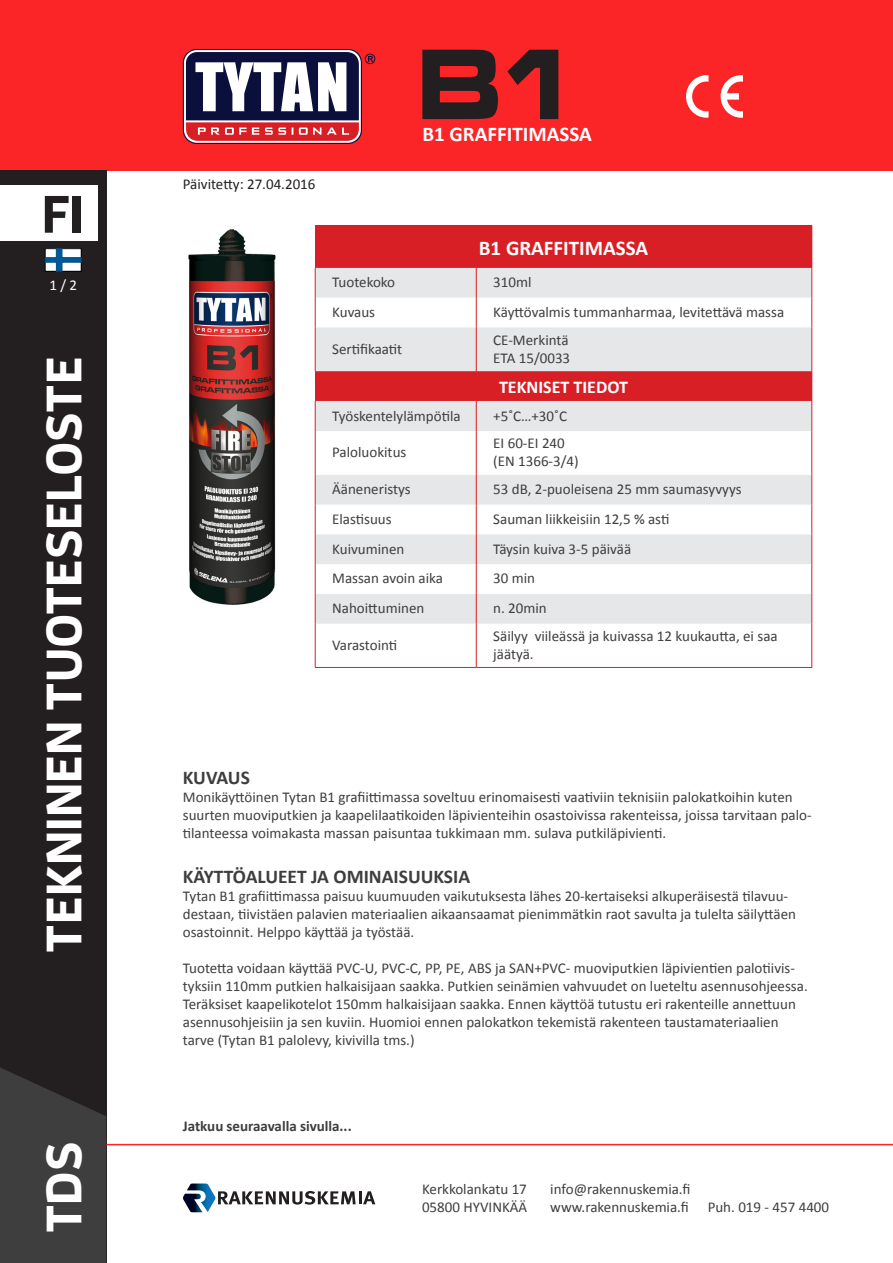
<style>
.page{position:relative;width:893px;height:1263px;background:#fff}
.page>*{position:absolute;margin:0;border:0;box-sizing:border-box;transform-origin:0 0}
.t1{font:700 52.5px "Enzo OT";color:#231f20}
.t2{font:700 49.5px "Enzo OT";color:#fff}
.t3{font:700 21px "Calibri";color:#fff}
.technical_data_parag{font:700 19.5px "Calibri";color:#3e3e3f}
.t4{font:700 18px "Calibri";color:#fff}
.technical_data_parag-2{font:15px/18px "Calibri";color:#3e3e3f}
.technical_data_parag-3{font:700 15px "Calibri";color:#3e3e3f}
.technical_data_parag-4{font:15px "Calibri";color:#231f20}
.technical_data_parag-5{font:15px "Calibri";color:#fff}
</style>
<div class="page">
<div style="left:0;top:0;width:893px;height:170px;background:#fb2426"></div>
<div style="left:0;top:170px;width:106px;height:1093px;background:#231f20"></div>
<svg style="left:0;top:1067px;width:106px;height:196px;background:#3a3a3b"></svg>
<hr style="left:106px;top:1144px;width:787px;height:1px;background:#fb2426">
<div style="left:0;top:186px;width:98px;height:55px;background:#fff"></div>
<svg style="left:183px;top:1183px;width:192px;height:29px"></svg>
<svg style="left:183px;top:49px;width:179px;height:95px"></svg>
<div style="left:184px;top:50px;width:177px;height:93px;background:#fff;border-radius:13px"></div>
<svg style="left:365px;top:54px;width:10px;height:10px"></svg>
<svg style="left:186px;top:52px;width:173px;height:89px"></svg>
<svg style="left:45px;top:248px;width:36px;height:23px"></svg>
<svg style="left:422px;top:50px;width:76px;height:69px"></svg>
<svg style="left:507px;top:50px;width:51px;height:69px"></svg>
<img style="left:188px;top:229px;width:88px;height:376px">
<div style="left:315px;top:371px;width:497px;height:30px;background:#d91f26"></div>
<svg style="left:316px;top:401px;width:495px;height:223px;fill:#e6e7e9"></svg>
<hr style="left:315px;top:401px;width:1px;height:30px;background:#d91f26">
<hr style="left:315px;top:431px;width:1px;height:44px;background:#d91f26">
<hr style="left:476px;top:431px;width:1px;height:44px;background:#d91f26">
<hr style="left:811px;top:431px;width:1px;height:44px;background:#d91f26">
<hr style="left:476px;top:401px;width:1px;height:30px;background:#d91f26">
<hr style="left:811px;top:401px;width:1px;height:30px;background:#d91f26">
<hr style="left:315px;top:475px;width:1px;height:30px;background:#d91f26">
<hr style="left:476px;top:475px;width:1px;height:30px;background:#d91f26">
<hr style="left:811px;top:475px;width:1px;height:30px;background:#d91f26">
<svg style="left:315px;top:505px;width:1px;height:29px"></svg>
<svg style="left:476px;top:505px;width:1px;height:29px"></svg>
<svg style="left:811px;top:505px;width:1px;height:29px"></svg>
<hr style="left:315px;top:534px;width:1px;height:30px;background:#d91f26">
<hr style="left:476px;top:534px;width:1px;height:30px;background:#d91f26">
<hr style="left:811px;top:534px;width:1px;height:30px;background:#d91f26">
<hr style="left:315px;top:564px;width:1px;height:30px;background:#d91f26">
<hr style="left:476px;top:564px;width:1px;height:30px;background:#d91f26">
<hr style="left:811px;top:564px;width:1px;height:30px;background:#d91f26">
<hr style="left:315px;top:594px;width:1px;height:30px;background:#d91f26">
<hr style="left:476px;top:594px;width:1px;height:30px;background:#d91f26">
<hr style="left:811px;top:594px;width:1px;height:30px;background:#d91f26">
<hr style="left:315px;top:624px;width:1px;height:43px;background:#d91f26">
<hr style="left:476px;top:624px;width:1px;height:43px;background:#d91f26">
<hr style="left:811px;top:624px;width:1px;height:43px;background:#d91f26">
<hr style="left:315px;top:667px;width:161px;height:1px;background:#d91f26">
<hr style="left:476px;top:667px;width:336px;height:1px;background:#d91f26">
<div style="left:315px;top:225px;width:497px;height:43px;background:#d91f26"></div>
<svg style="left:316px;top:268px;width:495px;height:103px;fill:#e6e7e9"></svg>
<hr style="left:315px;top:268px;width:1px;height:30px;background:#d91f26">
<hr style="left:476px;top:268px;width:1px;height:30px;background:#d91f26">
<hr style="left:811px;top:268px;width:1px;height:30px;background:#d91f26">
<svg style="left:315px;top:298px;width:1px;height:29px"></svg>
<svg style="left:476px;top:298px;width:1px;height:29px"></svg>
<svg style="left:811px;top:298px;width:1px;height:29px"></svg>
<hr style="left:315px;top:327px;width:1px;height:44px;background:#d91f26">
<hr style="left:476px;top:327px;width:1px;height:44px;background:#d91f26">
<hr style="left:811px;top:327px;width:1px;height:44px;background:#d91f26">
<svg style="left:721px;top:75px;width:22px;height:43px"></svg>
<svg style="left:686px;top:75px;width:22px;height:43px"></svg>
<h1 class="t1" style="left:42px;top:181px;width:44px">FI</h1>
<p class="technical_data_parag-5" style="left:49px;top:276px;width:29px">1 / 2</p>
<h2 class="t2" style="left:33px;top:952px;width:597px;rotate:-90deg">TEKNINEN TUOTESELOSTE</h2>
<h2 class="t2" style="left:33px;top:1233px;width:93px;rotate:-90deg">TDS</h2>
<p class="technical_data_parag-4" style="left:183px;top:174px;width:134px">Päivitetty: 27.04.2016</p>
<p class="t3" style="left:422px;top:120px;width:171px">B1 GRAFFITIMASSA</p>
<p class="t3" style="left:479px;top:234px;width:171px">B1 GRAFFITIMASSA</p>
<p class="technical_data_parag-2" style="left:332px;top:273px;width:64px">Tuotekoko</p>
<p class="technical_data_parag-2" style="left:493px;top:273px;width:40px">310ml</p>
<p class="technical_data_parag-2" style="left:332px;top:303px;width:44px">Kuvaus</p>
<p class="technical_data_parag-2" style="left:493px;top:303px;width:292px">Käyttövalmis tummanharmaa, levitettävä massa</p>
<p class="technical_data_parag-2" style="left:332px;top:340px;width:72px">Sertifikaatit</p>
<p class="technical_data_parag-2" style="left:493px;top:331px;width:77px">CE-Merkintä</p>
<p class="technical_data_parag-2" style="left:493px;top:349px;width:78px">ETA 15/0033</p>
<p class="t4" style="left:499px;top:375px;width:130px">TEKNISET TIEDOT</p>
<p class="technical_data_parag-2" style="left:332px;top:407px;width:130px">Työskentelylämpötila</p>
<p class="technical_data_parag-2" style="left:493px;top:407px;width:75px">+5˚C…+30˚C</p>
<p class="technical_data_parag-2" style="left:332px;top:443px;width:76px">Paloluokitus</p>
<p class="technical_data_parag-2" style="left:493px;top:434px;width:73px">EI 60-EI 240</p>
<p class="technical_data_parag-2" style="left:493px;top:452px;width:87px">(EN 1366-3/4)</p>
<p class="technical_data_parag-2" style="left:332px;top:480px;width:80px">Ääneneristys</p>
<p class="technical_data_parag-2" style="left:493px;top:480px;width:250px">53 dB, 2-puoleisena 25 mm saumasyvyys</p>
<p class="technical_data_parag-2" style="left:332px;top:510px;width:61px">Elastisuus</p>
<p class="technical_data_parag-2" style="left:493px;top:510px;width:178px">Sauman liikkeisiin 12,5 % asti</p>
<p class="technical_data_parag-2" style="left:332px;top:540px;width:74px">Kuivuminen</p>
<p class="technical_data_parag-2" style="left:493px;top:540px;width:139px">Täysin kuiva 3-5 päivää</p>
<p class="technical_data_parag-2" style="left:332px;top:569px;width:112px">Massan avoin aika</p>
<p class="technical_data_parag-2" style="left:493px;top:569px;width:43px">30 min</p>
<p class="technical_data_parag-2" style="left:332px;top:599px;width:94px">Nahoittuminen</p>
<p class="technical_data_parag-2" style="left:493px;top:599px;width:55px">n. 20min</p>
<p class="technical_data_parag-2" style="left:332px;top:636px;width:66px">Varastointi</p>
<p class="technical_data_parag-2" style="left:493px;top:627px;width:286px">Säilyy viileässä ja kuivassa 12 kuukautta, ei saa jäätyä.</p>
<p class="technical_data_parag" style="left:183px;top:765px;width:69px">KUVAUS</p>
<p class="technical_data_parag-2" style="left:183px;top:788px;width:630px">Monikäyttöinen Tytan B1 grafiittimassa soveltuu erinomaisesti vaativiin teknisiin palokatkoihin kuten suurten muoviputkien ja kaapelilaatikoiden läpivienteihin osastoivissa rakenteissa, joissa tarvitaan palo&shy;tilanteessa voimakasta massan paisuntaa tukkimaan mm. sulava putkiläpivienti.</p>
<p class="technical_data_parag" style="left:183px;top:864px;width:289px">KÄYTTÖALUEET JA OMINAISUUKSIA</p>
<p class="technical_data_parag-2" style="left:183px;top:887px;width:615px">Tytan B1 grafiittimassa paisuu kuumuuden vaikutuksesta lähes 20-kertaiseksi alkuperäisestä tilavuu&shy;destaan, tiivistäen palavien materiaalien aikaansaamat pienimmätkin raot savulta ja tulelta säilyttäen osastoinnit. Helppo käyttää ja työstää.</p>
<p class="technical_data_parag-2" style="left:183px;top:959px;width:626px">Tuotetta voidaan käyttää PVC-U, PVC-C, PP, PE, ABS ja SAN+PVC- muoviputkien läpivientien palotiivis&shy;tyksiin 110mm putkien halkaisijaan saakka. Putkien seinämien vahvuudet on lueteltu asennusohjeessa.<br>Teräksiset kaapelikotelot 150mm halkaisijaan saakka. Ennen käyttöä tutustu eri rakenteille annettuun asennusohjeisiin ja sen kuviin. Huomioi ennen palokatkon tekemistä rakenteen taustamateriaalien tarve (Tytan B1 palolevy, kivivilla tms.)</p>
<p class="technical_data_parag-3" style="left:183px;top:1116px;width:170px">Jatkuu seuraavalla sivulla...</p>
<p class="technical_data_parag-2" style="left:422px;top:1180px;width:107px">Kerkkolankatu 17<br>05800 HYVINKÄÄ</p>
<p class="technical_data_parag-2" style="left:550px;top:1180px;width:142px">info@rakennuskemia.fi www.rakennuskemia.fi</p>
<p class="technical_data_parag-2" style="left:708px;top:1198px;width:123px">Puh. 019 - 457 4400</p>
</div>
